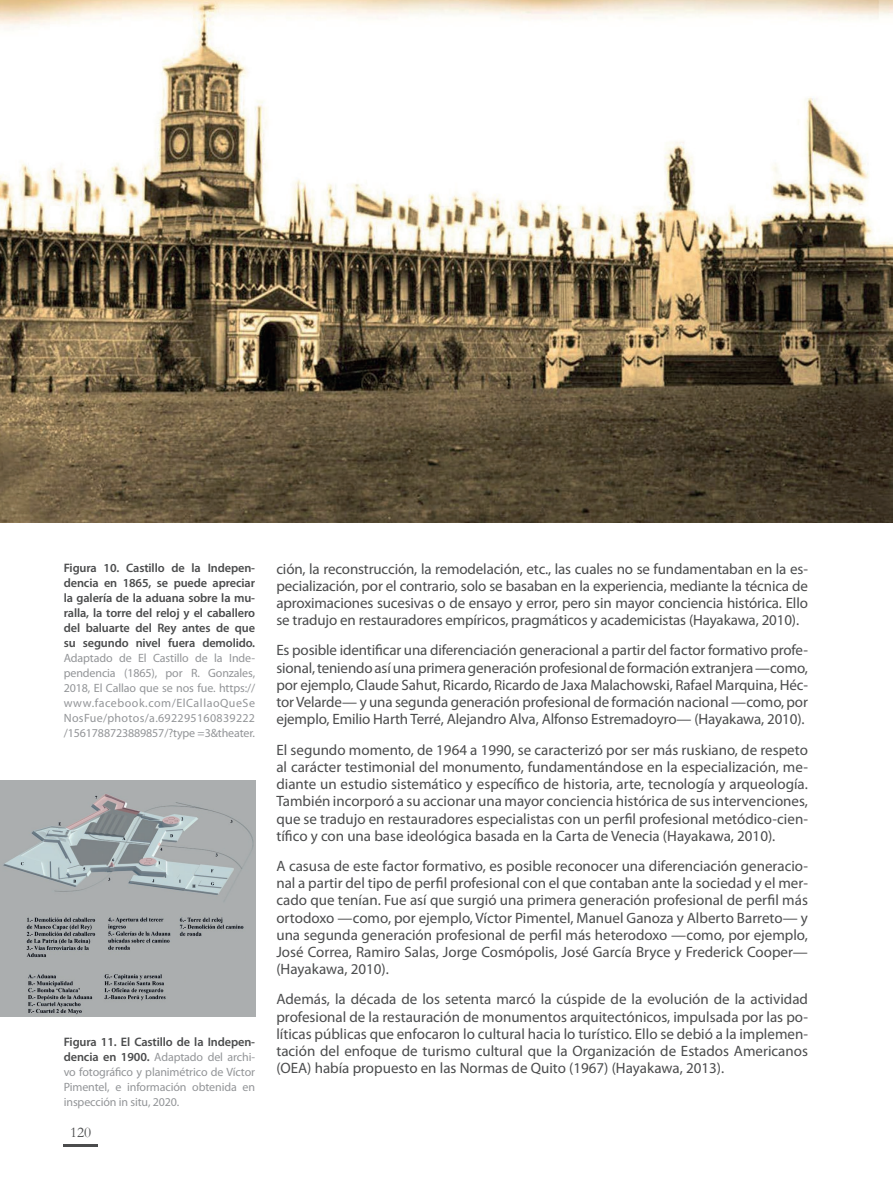
<style>
.page{position:relative;width:893px;height:1191px;background:#fff}
.page>*{position:absolute;margin:0;border:0;box-sizing:border-box;transform-origin:0 0}
.Texto{font:15px/17.2px "Myriad Pro";letter-spacing:-.005em;color:#4b4c4d;text-align:justify}
.t1{font:15px "Garamond";color:#4b4c4d}
.Nombre_Figura{font:600 12.3px/15px "Myriad Pro";letter-spacing:-.01em;color:#4b4c4d;text-align:justify}
.Nombre_Figura-2{font:12px/15px "Myriad Pro";letter-spacing:-.01em;color:#939598;text-align:justify}
.s1{font-weight:600;font-size:12.3px;color:#4b4c4d}
</style>
<div class="page">
<hr style="left:64px;top:1144px;width:34px;height:2px;background:#4b4c4d">
<img style="left:0;top:0;width:893px;height:522px">
<div style="left:0;top:780px;width:255px;height:236px;background:#abaeaf"></div>
<img style="left:3px;top:794px;width:251px;height:107px">
<img style="left:26px;top:917px;width:218px;height:40px">
<img style="left:19px;top:974px;width:167px;height:43px">
<p class="Nombre_Figura" style="left:64px;top:559px;width:193px">Figura 10. Castillo de la Indepen&shy;dencia en 1865, se puede apreciar la galería de la aduana sobre la mu&shy;ralla, la torre del reloj y el caballero del baluarte del Rey antes de que su segundo nivel fuera demolido.</p>
<p class="Nombre_Figura-2" style="left:64px;top:650px;width:193px">Adaptado de El Castillo de la Inde&shy;pendencia (1865), por R. Gonzales, 2018, El Callao que se nos fue. https:// www.facebook.com/ElCallaoQueSe NosFue/photos/a.692295160839222 /1561788723889857/?type =3&amp;theater.</p>
<p class="Nombre_Figura" style="left:64px;top:1034px;width:193px">Figura 11. El Castillo de la Indepen-</p>
<p class="Nombre_Figura-2" style="left:64px;top:1049px;width:193px"><span class="s1">dencia en 1900.</span> Adaptado del archi&shy;vo fotográfico y planimétrico de Víctor Pimentel, e información obtenida en inspección in situ, 2020.</p>
<p class="t1" style="left:70px;top:1122px;width:23px">120</p>
<p class="Texto" style="left:276px;top:560px;width:533px">ción, la reconstrucción, la remodelación, etc., las cuales no se fundamentaban en la es&shy;pecialización, por el contrario, solo se basaban en la experiencia, mediante la técnica de aproximaciones sucesivas o de ensayo y error, pero sin mayor conciencia histórica. Ello se tradujo en restauradores empíricos, pragmáticos y academicistas (Hayakawa, 2010).</p>
<p class="Texto" style="left:276px;top:641px;width:533px">Es posible identificar una diferenciación generacional a partir del factor formativo profe&shy;sional, teniendo así una primera generación profesional de formación extranjera —como, por ejemplo, Claude Sahut, Ricardo, Ricardo de Jaxa Malachowski, Rafael Marquina, Héc&shy;tor Velarde— y una segunda generación profesional de formación nacional —como, por ejemplo, Emilio Harth Terré, Alejandro Alva, Alfonso Estremadoyro— (Hayakawa, 2010).</p>
<p class="Texto" style="left:276px;top:740px;width:533px">El segundo momento, de 1964 a 1990, se caracterizó por ser más ruskiano, de respeto al carácter testimonial del monumento, fundamentándose en la especialización, me&shy;diante un estudio sistemático y específico de historia, arte, tecnología y arqueología.<br>También incorporó a su accionar una mayor conciencia histórica de sus intervenciones, que se tradujo en restauradores especialistas con un perfil profesional metódico-cien&shy;tífico y con una base ideológica basada en la Carta de Venecia (Hayakawa, 2010).</p>
<p class="Texto" style="left:276px;top:857px;width:533px">A casusa de este factor formativo, es posible reconocer una diferenciación generacio&shy;nal a partir del tipo de perfil profesional con el que contaban ante la sociedad y el mer&shy;cado que tenían. Fue así que surgió una primera generación profesional de perfil más ortodoxo —como, por ejemplo, Víctor Pimentel, Manuel Ganoza y Alberto Barreto— y una segunda generación profesional de perfil más heterodoxo —como, por ejemplo, José Correa, Ramiro Salas, Jorge Cosmópolis, José García Bryce y Frederick Cooper— (Hayakawa, 2010).</p>
<p class="Texto" style="left:276px;top:990px;width:533px">Además, la década de los setenta marcó la cúspide de la evolución de la actividad profesional de la restauración de monumentos arquitectónicos, impulsada por las po&shy;líticas públicas que enfocaron lo cultural hacia lo turístico. Ello se debió a la implemen&shy;tación del enfoque de turismo cultural que la Organización de Estados Americanos (OEA) había propuesto en las Normas de Quito (1967) (Hayakawa, 2013).</p>
</div>
